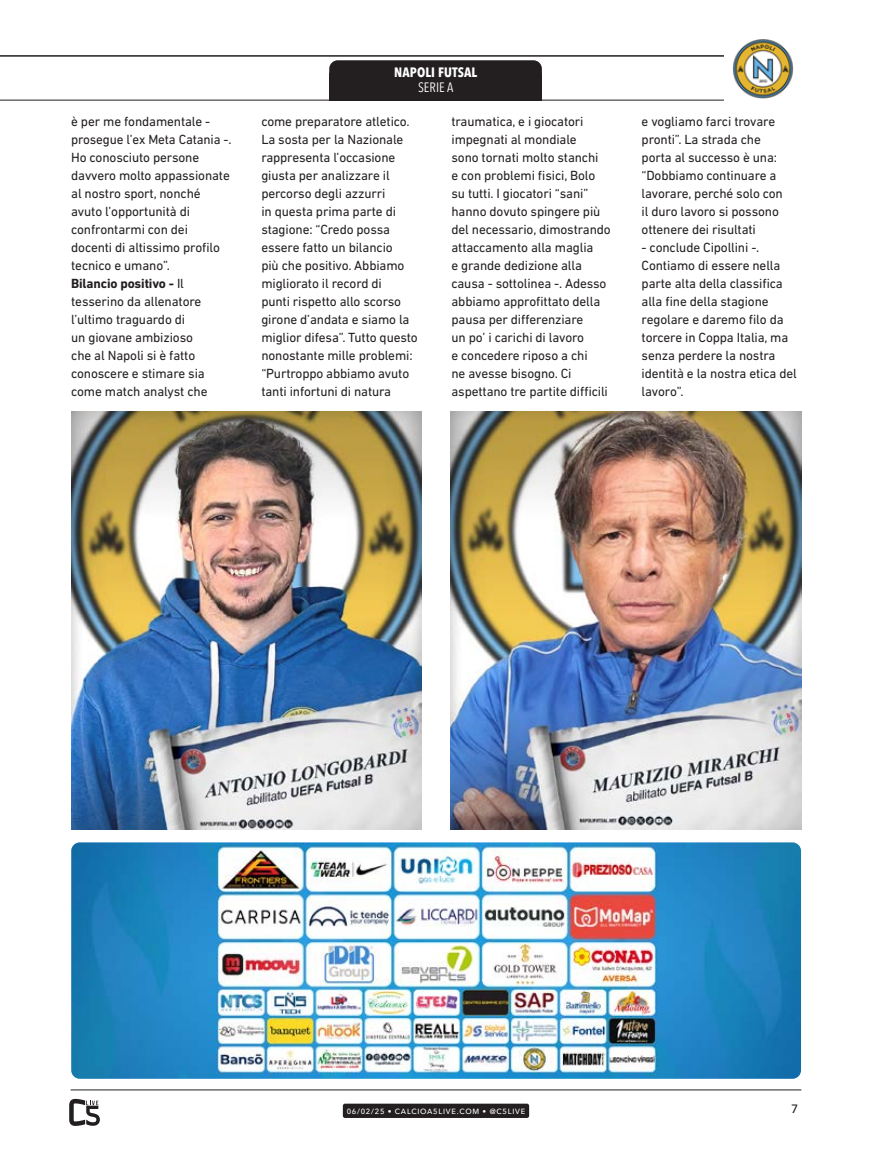
<style>
.page{position:relative;width:872px;height:1170px;background:#fff}
.page>*{position:absolute;margin:0;border:0;box-sizing:border-box;transform-origin:0 0}
.t1{font:13.5px/18px "DIN Next LT Pro";letter-spacing:-.01em;color:#231f20}
.t2{font:700 condensed 13.5px "Avenir Next LT Pro";letter-spacing:.01em;color:#fff}
.t3{font:condensed 13.5px "Avenir Next LT Pro";color:#fff}
.t4{font:500 12px "Avenir Next LT Pro";color:#231f20}
.t5{font:500 7.5px "Avenir Next LT Pro";letter-spacing:.1em;color:#fff}
.s1{font-weight:700}
</style>
<div class="page">
<hr style="left:0;top:100px;width:724px;height:1px;background:#231f20">
<hr style="left:0;top:55px;width:769px;height:2px;background:#231f20">
<div style="left:329px;top:60px;width:213px;height:29px;background:#231f20;border-radius:9px"></div>
<div style="left:329px;top:73px;width:213px;height:27px;background:#231f20"></div>
<div style="left:724px;top:36px;width:77px;height:64px;background:#fff"></div>
<img style="left:732px;top:39px;width:62px;height:60px">
<img style="left:71px;top:842px;width:730px;height:236px">
<img style="left:71px;top:412px;width:351px;height:417px">
<img style="left:450px;top:412px;width:351px;height:417px">
<hr style="left:71px;top:1089px;width:730px;height:1px;background:#231f20">
<div style="left:343px;top:1103px;width:186px;height:14px;background:#231f20;border-radius:2px"></div>
<svg style="left:69px;top:1098px;width:31px;height:27px"></svg>
<p class="t2" style="left:394px;top:64px;width:85px">NAPOLI FUTSAL</p>
<p class="t3" style="left:418px;top:79px;width:37px">SERIE A</p>
<p class="t1" style="left:71px;top:112px;width:162px">è per me fondamentale - prosegue l’ex Meta Catania -.<br>Ho conosciuto persone davvero molto appassionate al nostro sport, nonché avuto l’opportunità di confrontarmi con dei docenti di altissimo profilo tecnico e umano”.<br><span class="s1">Bilancio positivo -</span> Il tesserino da allenatore l’ultimo traguardo di<br>un giovane ambizioso<br>che al Napoli si è fatto conoscere e stimare sia come match analyst che</p>
<p class="t1" style="left:261px;top:112px;width:158px">come preparatore atletico.<br>La sosta per la Nazionale rappresenta l’occasione giusta per analizzare il percorso degli azzurri<br>in questa prima parte di stagione: “Credo possa essere fatto un bilancio<br>più che positivo. Abbiamo migliorato il record di<br>punti rispetto allo scorso girone d’andata e siamo la miglior difesa”. Tutto questo nonostante mille problemi: “Purtroppo abbiamo avuto tanti infortuni di natura</p>
<p class="t1" style="left:451px;top:112px;width:161px">traumatica, e i giocatori impegnati al mondiale<br>sono tornati molto stanchi<br>e con problemi fisici, Bolo su tutti. I giocatori “sani” hanno dovuto spingere più del necessario, dimostrando attaccamento alla maglia<br>e grande dedizione alla causa - sottolinea -. Adesso abbiamo approfittato della pausa per differenziare<br>un po’ i carichi di lavoro<br>e concedere riposo a chi<br>ne avesse bisogno. Ci aspettano tre partite difficili</p>
<p class="t1" style="left:641px;top:112px;width:143px">e vogliamo farci trovare pronti”. La strada che porta al successo è una: “Dobbiamo continuare a lavorare, perché solo con il duro lavoro si possono ottenere dei risultati</p>
<p class="t1" style="left:641px;top:238px;width:157px">- conclude Cipollini -.<br>Contiamo di essere nella parte alta della classifica alla fine della stagione regolare e daremo filo da torcere in Coppa Italia, ma senza perdere la nostra identità e la nostra etica del lavoro”.</p>
<p class="t5" style="left:347px;top:1106px;width:180px">06/02/25 • CALCIOA5LIVE.COM • @C5LIVE</p>
<p class="t4" style="left:791px;top:1101px;width:9px">7</p>
</div>
